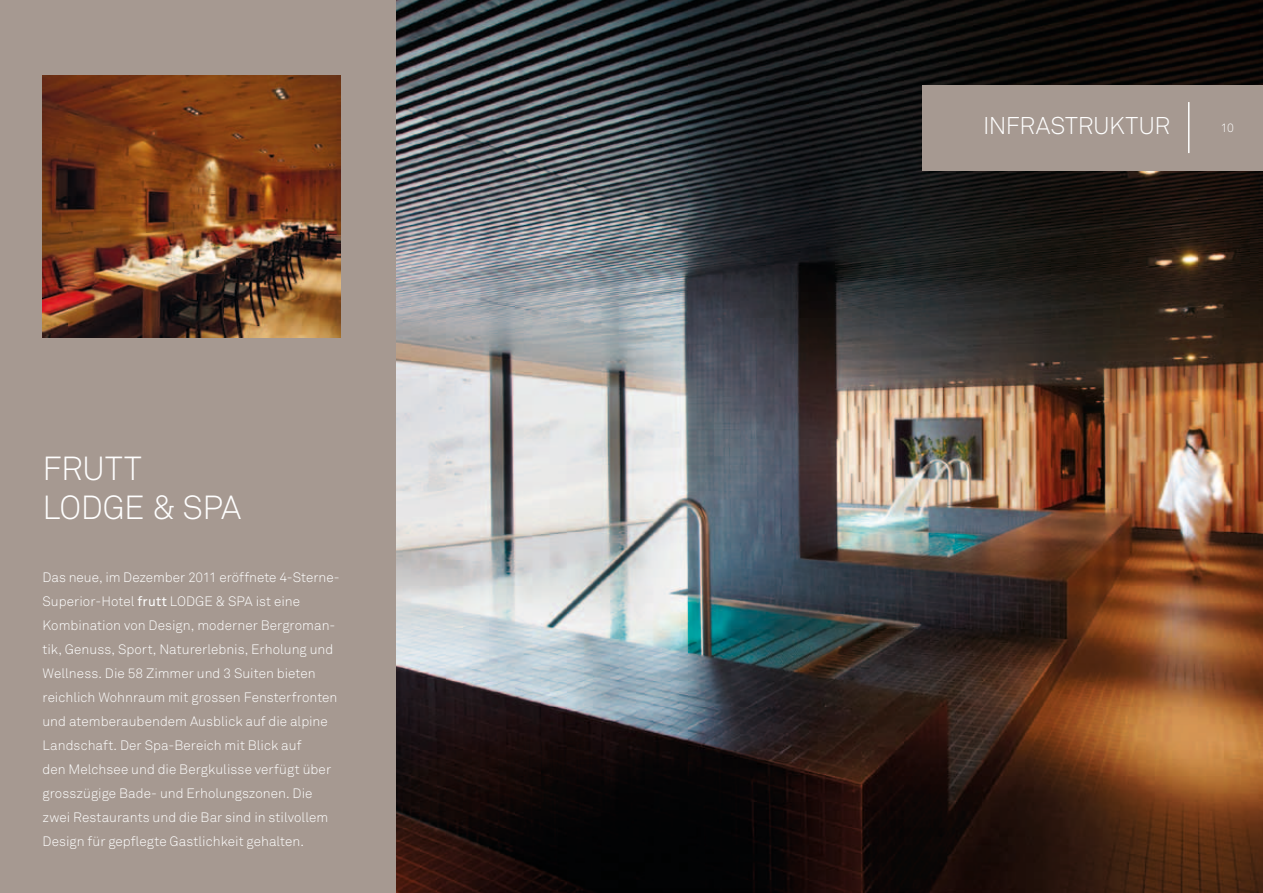
<style>
.page{position:relative;width:1263px;height:893px;background:#fff}
.page>*{position:absolute;margin:0;border:0;box-sizing:border-box;transform-origin:0 0}
.t1{font:300 33px/39px "Akkurat";letter-spacing:-.02em;color:#fff}
.t2{font:300 24px "Akkurat";letter-spacing:-.015em;color:#fff}
.t3{font:300 13.5px/24px "Akkurat";color:#fff}
.t4{font:300 12px "Akkurat";color:#fff}
.s1{font-weight:400}
</style>
<div class="page">
<img style="left:396px;top:0;width:867px;height:893px">
<div style="left:0;top:0;width:396px;height:893px;background:#a69991"></div>
<div style="left:923px;top:85px;width:340px;height:85px;background:#a69991"></div>
<hr style="left:1188px;top:102px;width:1px;height:51px;background:#fff">
<img style="left:43px;top:76px;width:297px;height:261px">
<h1 class="t1" style="left:43px;top:449px;width:200px">FRUTT<br>LODGE &amp; SPA</h1>
<p class="t3" style="left:43px;top:565px;width:299px">Das neue, im Dezember 2011 eröffnete 4-Sterne-Superior-Hotel <span class="s1">frutt</span> LODGE &amp; SPA ist eine Kombination von Design, moderner Bergroman&shy;tik, Genuss, Sport, Naturerlebnis, Erholung und Wellness. Die 58 Zimmer und 3 Suiten bieten reichlich Wohnraum mit grossen Fensterfronten und atemberaubendem Ausblick auf die alpine Landschaft. Der Spa-Bereich mit Blick auf<br>den Melchsee und die Bergkulisse verfügt über grosszügige Bade- und Erholungszonen. Die zwei Restaurants und die Bar sind in stilvollem Design für gepflegte Gastlichkeit gehalten.</p>
<h2 class="t2" style="left:983px;top:111px;width:189px">INFRASTRUKTUR</h2>
<p class="t4" style="left:1221px;top:121px;width:15px">10</p>
</div>
